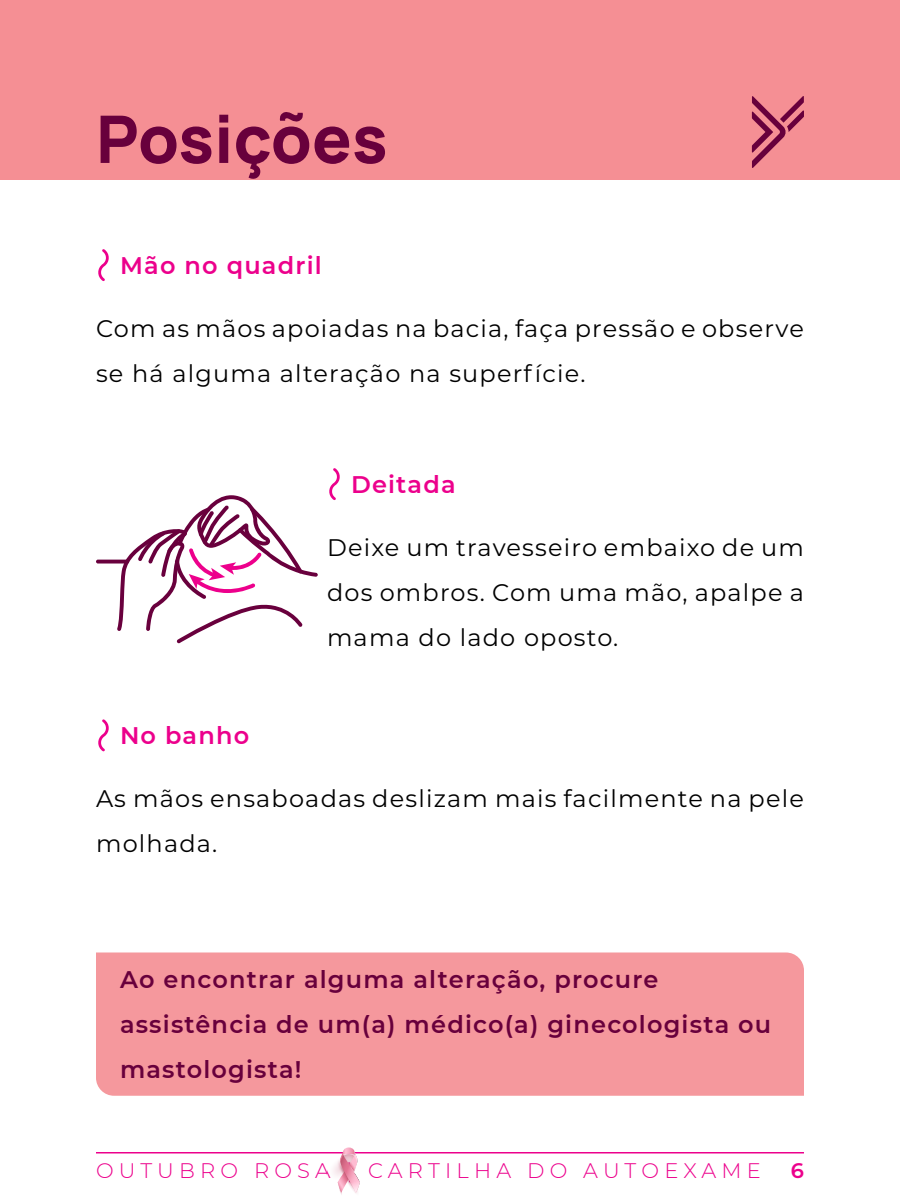
<style>
.page{position:relative;width:900px;height:1200px;background:#fff}
.page>*{position:absolute;margin:0;border:0;box-sizing:border-box;transform-origin:0 0}
.t1{font:800 63px "Manrope 3";color:#68003c}
.t2{font:24px/45px "Montserrat";letter-spacing:.05em;color:#000}
.t3{font:600 24px/45px "Montserrat";letter-spacing:.05em;color:#68003c}
.t4{font:600 24px "Montserrat";letter-spacing:.05em;color:#ec008c}
.t5{font:300 21px "Montserrat";letter-spacing:.25em;color:#ec008c}
.t6{font:600 21px "Montserrat";color:#ec008c}
</style>
<div class="page">
<div style="left:0;top:0;width:900px;height:180px;background:#f58f94"></div>
<svg style="left:98px;top:249px;width:11px;height:33px"></svg>
<svg style="left:329px;top:468px;width:11px;height:33px"></svg>
<svg style="left:98px;top:719px;width:11px;height:33px"></svg>
<svg style="left:96px;top:560px;width:33px;height:4px"></svg>
<svg style="left:117px;top:495px;width:201px;height:148px"></svg>
<div style="left:96px;top:952px;width:708px;height:144px;background:#f5989d"></div>
<hr style="left:96px;top:1152px;width:708px;height:2px;background:#ec008c">
<svg style="left:328px;top:1148px;width:32px;height:47px"></svg>
<svg style="left:752px;top:96px;width:52px;height:72px"></svg>
<h1 class="t1" style="left:96px;top:97px;width:293px">Posições</h1>
<p class="t4" style="left:120px;top:248px;width:203px">Mão no quadril</p>
<p class="t2" style="left:96px;top:305px;width:709px">Com as mãos apoiadas na bacia, faça pressão e observe se há alguma alteração na superfície.</p>
<p class="t4" style="left:351px;top:467px;width:106px">Deitada</p>
<p class="t4" style="left:120px;top:718px;width:131px">No banho</p>
<p class="t2" style="left:327px;top:524px;width:478px;text-align:justify">Deixe um travesseiro embaixo de um dos ombros. Com uma mão, apalpe a mama do lado oposto.</p>
<p class="t2" style="left:96px;top:775px;width:709px">As mãos ensaboadas deslizam mais facilmente na pele molhada.</p>
<p class="t3" style="left:120px;top:956px;width:653px">Ao encontrar alguma alteração, procure assistência de um(a) médico(a) ginecologista ou mastologista!</p>
<p class="t5" style="left:96px;top:1157px;width:666px">OUTUBRO ROSA | CARTILHA DO AUTOEXAME</p>
<p class="t6" style="left:791px;top:1156px;width:15px">6</p>
</div>
